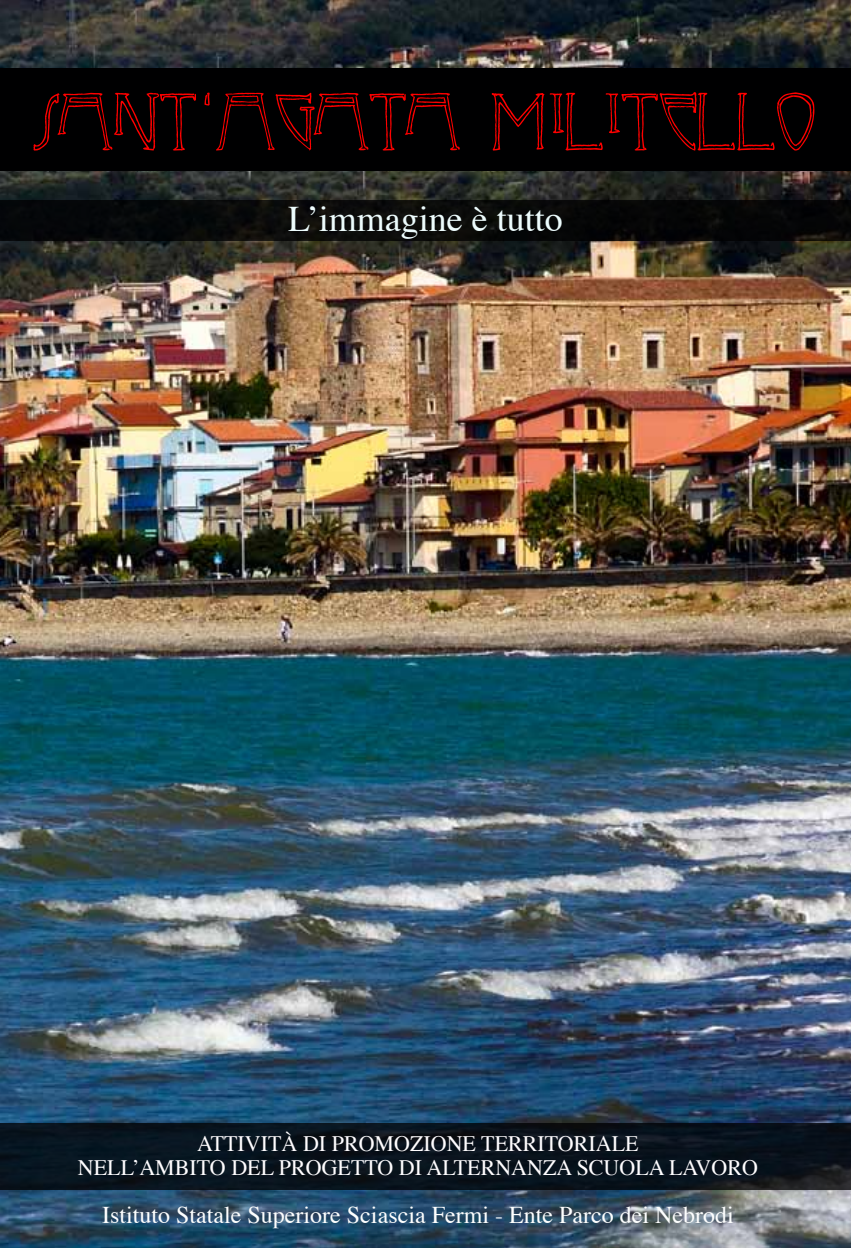
<style>
.page{position:relative;width:851px;height:1248px;background:#fff}
.page>*{position:absolute;margin:0;border:0;box-sizing:border-box;transform-origin:0 0}
.t1{font:120px "Caf Norden";color:#f00;scale:1.04 1}
.t2{font:36px "Times";color:#edfcfd}
.t3{font:24px "Times";color:#feffff}
.t4{font:22px/24px "Times";color:#fffdff;text-align:center}
</style>
<div class="page">
<img style="left:0;top:0;width:850px;height:1247px">
<div style="left:0;top:68px;width:850px;height:103px;background:#000001"></div>
<div style="left:0;top:199px;width:850px;height:41px;background:#060809"></div>
<svg style="left:0;top:1123px;width:850px;height:66px;background:#09121c"></svg>
<h1 class="t1" style="left:34px;top:39px;width:753px">Sant’Agata Militello</h1>
<h2 class="t2" style="left:288px;top:185px;width:276px">L’IMMAGINE È TUTTO</h2>
<p class="t4" style="left:78px;top:1129px;width:681px">ATTIVITÀ DI PROMOZIONE TERRITORIALE<br>NELL’AMBITO DEL PROGETTO DI ALTERNANZA SCUOLA LAVORO</p>
<p class="t3" style="left:102px;top:1192px;width:633px">ISTITUTO STATALE SUPERIORE SCIASCIA FERMI - ENTE PARCO DEI NEBRODI</p>
</div>
